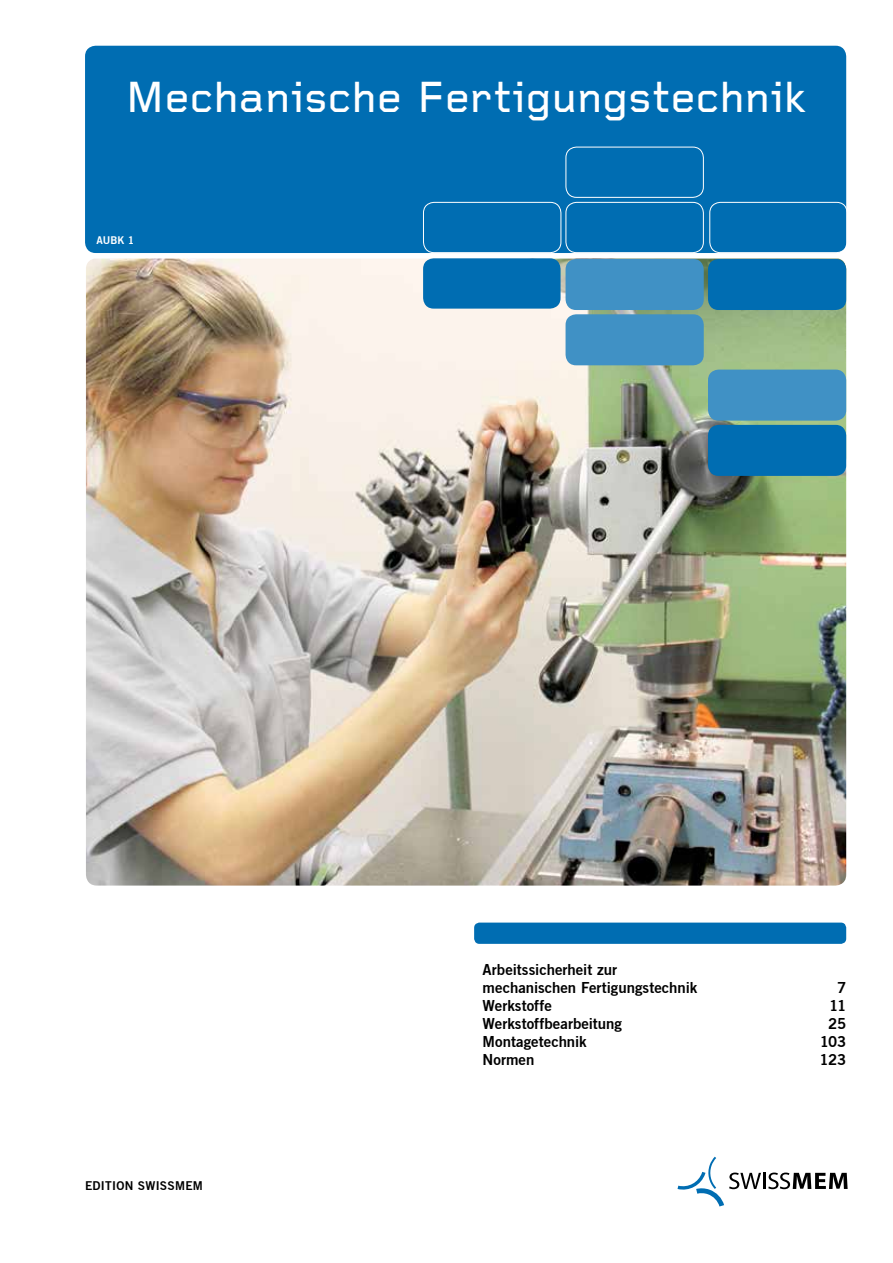
<style>
.page{position:relative;width:893px;height:1263px;background:#fff}
.page>*{position:absolute;margin:0;border:0;box-sizing:border-box;transform-origin:0 0}
.t1{font:500 45px "Foundry Gridnik";color:#fff}
.t2{font:15px/18.1px "Trade Gothic Bold Two";color:#000}
.t3{font:12px "Trade Gothic Bold Two";letter-spacing:.02em;color:#000}
.t4{font:10.5px "Trade Gothic Bold Two";color:#fff}
</style>
<div class="page">
<img style="left:86px;top:259px;width:760px;height:626px">
<div style="left:85px;top:46px;width:761px;height:207px;background:#006db2;border-radius:11px"></div>
<div style="left:566px;top:314px;width:138px;height:51px;background:#4091c5;border-radius:11px"></div>
<div style="left:708px;top:259px;width:138px;height:51px;background:#006db2;border-radius:11px"></div>
<div style="left:709px;top:202px;width:139px;height:51px;border:1px solid #fff;border-radius:11px"></div>
<div style="left:566px;top:202px;width:138px;height:51px;border:1px solid #fff;border-radius:11px"></div>
<div style="left:566px;top:147px;width:138px;height:51px;border:1px solid #fff;border-radius:11px"></div>
<div style="left:708px;top:425px;width:138px;height:51px;background:#006db2;border-radius:11px"></div>
<div style="left:423px;top:258px;width:138px;height:51px;background:#006db2;border-radius:11px"></div>
<div style="left:566px;top:259px;width:138px;height:51px;background:#4091c5;border-radius:11px"></div>
<div style="left:423px;top:202px;width:138px;height:51px;border:1px solid #fff;border-radius:11px"></div>
<div style="left:474px;top:922px;width:372px;height:22px;background:#006db2;border-radius:5px"></div>
<div style="left:708px;top:370px;width:138px;height:51px;background:#4091c5;border-radius:11px"></div>
<svg style="left:677px;top:1157px;width:171px;height:49px"></svg>
<h1 class="t1" style="left:125px;top:73px;width:682px">Mechanische Fertigungstechnik</h1>
<p class="t4" style="left:96px;top:234px;width:39px">AUBK 1</p>
<p class="t3" style="left:85px;top:1178px;width:119px">EDITION SWISSMEM</p>
<p class="t2" style="left:483px;top:960px;width:216px">Arbeitssicherheit zur mechanischen Fertigungstechnik</p>
<p class="t2" style="left:837px;top:978px;width:11px">7</p>
<p class="t2" style="left:483px;top:996px;width:71px">Werkstoffe</p>
<p class="t2" style="left:829px;top:996px;width:19px">11</p>
<p class="t2" style="left:483px;top:1014px;width:141px">Werkstoffbearbeitung</p>
<p class="t2" style="left:828px;top:1014px;width:20px">25</p>
<p class="t2" style="left:483px;top:1032px;width:105px">Montagetechnik</p>
<p class="t2" style="left:820px;top:1032px;width:28px">103</p>
<p class="t2" style="left:483px;top:1050px;width:53px">Normen</p>
<p class="t2" style="left:819px;top:1050px;width:28px">123</p>
</div>
